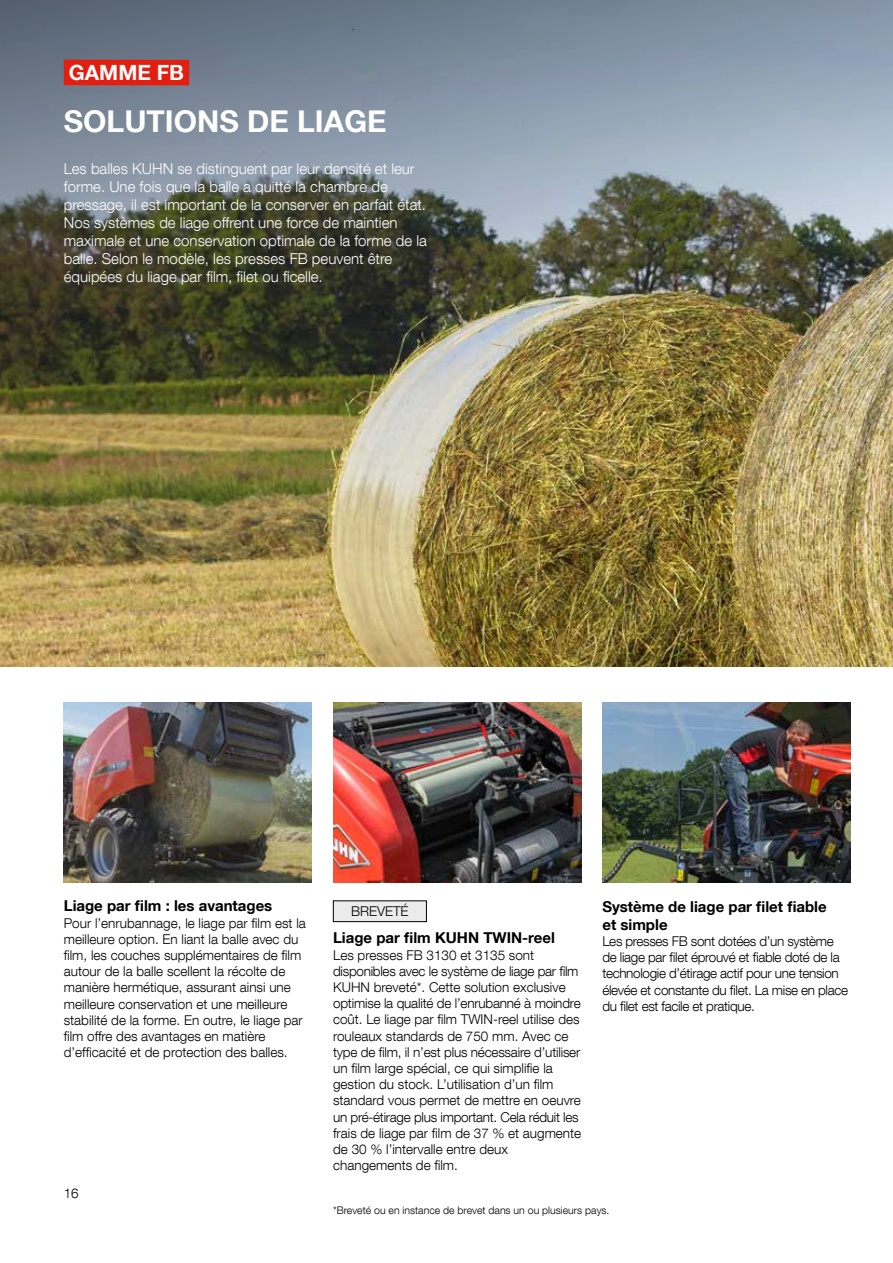
<style>
.page{position:relative;width:893px;height:1263px;background:#fff}
.page>*{position:absolute;margin:0;border:0;box-sizing:border-box;transform-origin:0 0}
.t1{font:700 30px "Helvetica Neue LT Com";color:#fff}
.t2{font:700 21px "Helvetica Neue LT Com";color:#fff}
.t3{font:300 15px/18px "Helvetica Neue LT Com";color:#fff}
.t4{font:700 15px/18px "Helvetica Neue LT Com";color:#000}
.t5{font:300 13.5px/16.2px "Helvetica Neue LT Com";color:#000}
.t6{font:300 13.5px/16.2px "Helvetica Neue LT Com";letter-spacing:-.025em;color:#000}
.t7{font:300 10.5px "Helvetica Neue LT Com";color:#000}
</style>
<div class="page">
<img style="left:0;top:576px;width:893px;height:90px">
<img style="left:0;top:0;width:893px;height:576px">
<img style="left:602px;top:702px;width:248px;height:180px">
<img style="left:333px;top:702px;width:248px;height:180px">
<img style="left:64px;top:702px;width:248px;height:180px">
<div style="left:64px;top:60px;width:125px;height:25px;background:#e41e0f"></div>
<div style="left:333px;top:901px;width:93px;height:21px;background:#ececec"></div>
<div style="left:333px;top:900px;width:94px;height:22px;border:1px solid #000"></div>
<h2 class="t2" style="left:69px;top:59px;width:117px">GAMME FB</h2>
<h1 class="t1" style="left:64px;top:102px;width:324px">SOLUTIONS DE LIAGE</h1>
<p class="t3" style="left:64px;top:159px;width:365px">Les balles KUHN se distinguent par leur densité et leur forme. Une fois que la balle a quitté la chambre de pressage, il est important de la conserver en parfait état.<br>Nos systèmes de liage offrent une force de maintien maximale et une conservation optimale de la forme de la balle. Selon le modèle, les presses FB peuvent être équipées du liage par film, filet ou ficelle.</p>
<p class="t4" style="left:64px;top:896px;width:210px">Liage par film : les avantages</p>
<p class="t5" style="left:64px;top:914px;width:244px">Pour l’enrubannage, le liage par film est la meilleure option. En liant la balle avec du film, les couches supplémentaires de film autour de la balle scellent la récolte de manière hermétique, assurant ainsi une meilleure conservation et une meilleure stabilité de la forme. En outre, le liage par film offre des avantages en matière d’efficacité et de protection des balles.</p>
<p class="t5" style="left:64px;top:1185px;width:16px">16</p>
<p class="t5" style="left:351px;top:903px;width:59px">BREVETÉ</p>
<p class="t4" style="left:333px;top:928px;width:223px">Liage par film KUHN TWIN-reel</p>
<p class="t5" style="left:333px;top:946px;width:250px">Les presses FB 3130 et 3135 sont disponibles avec le système de liage par film KUHN breveté*. Cette solution exclusive optimise la qualité de l’enrubanné à moindre coût. Le liage par film TWIN-reel utilise des rouleaux standards de 750 mm. Avec ce type de film, il n’est plus nécessaire d’utiliser un film large spécial, ce qui simplifie la gestion du stock. L’utilisation d’un film standard vous permet de mettre en oeuvre un pré-étirage plus important. Cela réduit les frais de liage par film de 37 % et augmente de 30 % l’intervalle entre deux changements de film.</p>
<p class="t4" style="left:602px;top:897px;width:226px">Système de liage par filet fiable et simple</p>
<p class="t6" style="left:602px;top:933px;width:247px">Les presses FB sont dotées d’un système de liage par filet éprouvé et fiable doté de la technologie d’étirage actif pour une tension élevée et constante du filet. La mise en place du filet est facile et pratique.</p>
<p class="t7" style="left:333px;top:1203px;width:278px">*Breveté ou en instance de brevet dans un ou plusieurs pays.</p>
</div>
